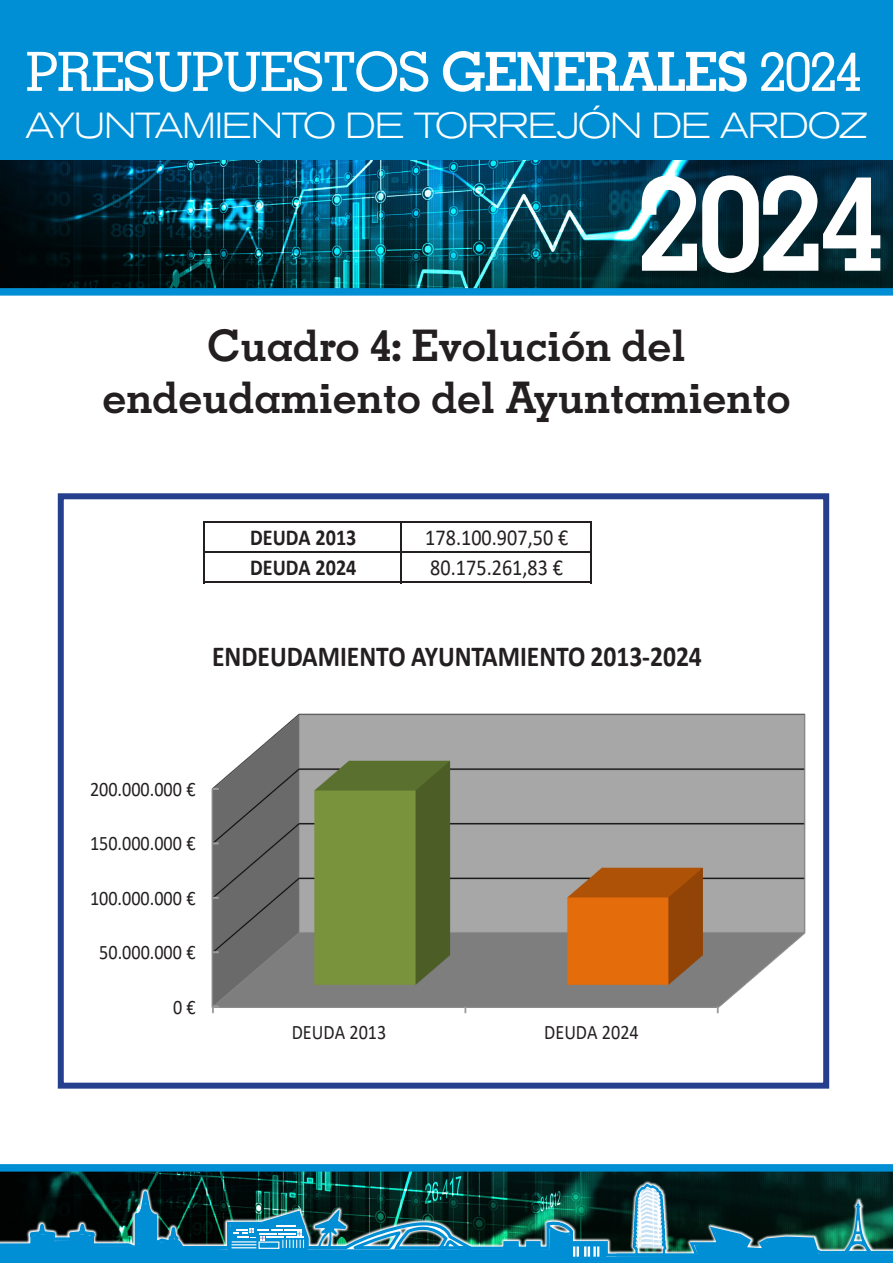
<style>
.page{position:relative;width:893px;height:1263px;background:#fff}
.page>*{position:absolute;margin:0;border:0;box-sizing:border-box;transform-origin:0 0}
.t1{font:700 132px "Memphis LT Std";color:#fff}
.t2{font:500 54px "Memphis LT Std";letter-spacing:-.03em;color:#fff}
.t3{font:700 43.5px/52.2px "Memphis LT Std";letter-spacing:-.01em;color:#231f20;text-align:center}
.t4{font:300 expanded 36px "Akzidenz Grotesk BQ";letter-spacing:-.03em;color:#fff}
.t5{font:700 29.1px "Calibri";color:#231f20;scale:.88 1}
.t6{font:22.8px "Calibri";letter-spacing:.005em;color:#231f20;scale:.88 1}
.t7{font:700 22.8px "Calibri";color:#231f20;scale:.88 1}
.t8{font:20.55px "Calibri";color:#231f20;scale:.88 1}
.s1{font-weight:700}
</style>
<div class="page">
<hr style="left:203px;top:521px;width:2px;height:62px;background:#231f20">
<hr style="left:400px;top:523px;width:2px;height:60px;background:#231f20">
<hr style="left:590px;top:523px;width:1px;height:60px;background:#231f20">
<hr style="left:205px;top:521px;width:386px;height:2px;background:#231f20">
<hr style="left:205px;top:551px;width:386px;height:2px;background:#231f20">
<hr style="left:205px;top:581px;width:386px;height:2px;background:#231f20">
<img style="left:211px;top:713px;width:595px;height:296px">
<svg style="left:213px;top:951px;width:6px;height:2px"></svg>
<svg style="left:213px;top:897px;width:6px;height:2px"></svg>
<svg style="left:213px;top:842px;width:6px;height:2px"></svg>
<svg style="left:213px;top:788px;width:6px;height:2px"></svg>
<svg style="left:212px;top:1005px;width:7px;height:8px"></svg>
<svg style="left:464px;top:1006px;width:2px;height:7px"></svg>
<svg style="left:717px;top:1006px;width:2px;height:7px"></svg>
<div style="left:58px;top:493px;width:771px;height:596px;border:6px solid #253f8e"></div>
<img style="left:0;top:1171px;width:893px;height:9px">
<img style="left:0;top:160px;width:893px;height:128px">
<div style="left:0;top:1164px;width:893px;height:7px;background:#008ed4"></div>
<div style="left:0;top:0;width:893px;height:160px;background:#008ed4"></div>
<div style="left:0;top:288px;width:893px;height:8px;background:#008ed4"></div>
<svg style="left:0;top:1180px;width:893px;height:2px"></svg>
<div style="left:0;top:1258px;width:893px;height:5px;background:#008ed4"></div>
<svg style="left:0;top:1182px;width:893px;height:76px"></svg>
<p class="t2" style="left:26px;top:38px;width:838px">PRESUPUESTOS <span class="s1">GENERALES</span> 2024</p>
<p class="t4" style="left:26px;top:105px;width:843px">AYUNTAMIENTO DE TORREJÓN DE ARDOZ</p>
<p class="t1" style="left:637px;top:141px;width:250px">2024</p>
<p class="t3" style="left:102px;top:319px;width:690px">Cuadro 4: Evolución del endeudamiento del Ayuntamiento</p>
<p class="t7" style="left:250px;top:521px;width:122px">DEUDA 2013</p>
<p class="t6" style="left:425px;top:521px;width:164px">178.100.907,50 €</p>
<p class="t7" style="left:250px;top:551px;width:122px">DEUDA 2024</p>
<p class="t6" style="left:430px;top:551px;width:152px">80.175.261,83 €</p>
<p class="t5" style="left:212px;top:636px;width:558px">ENDEUDAMIENTO AYUNTAMIENTO 2013-2024</p>
<p class="t8" style="left:90px;top:775px;width:122px">200.000.000 €</p>
<p class="t8" style="left:90px;top:829px;width:122px">150.000.000 €</p>
<p class="t8" style="left:90px;top:884px;width:122px">100.000.000 €</p>
<p class="t8" style="left:99px;top:938px;width:111px">50.000.000 €</p>
<p class="t8" style="left:173px;top:992px;width:27px">0 €</p>
<p class="t8" style="left:292px;top:1018px;width:109px">DEUDA 2013</p>
<p class="t8" style="left:544px;top:1018px;width:109px">DEUDA 2024</p>
</div>
